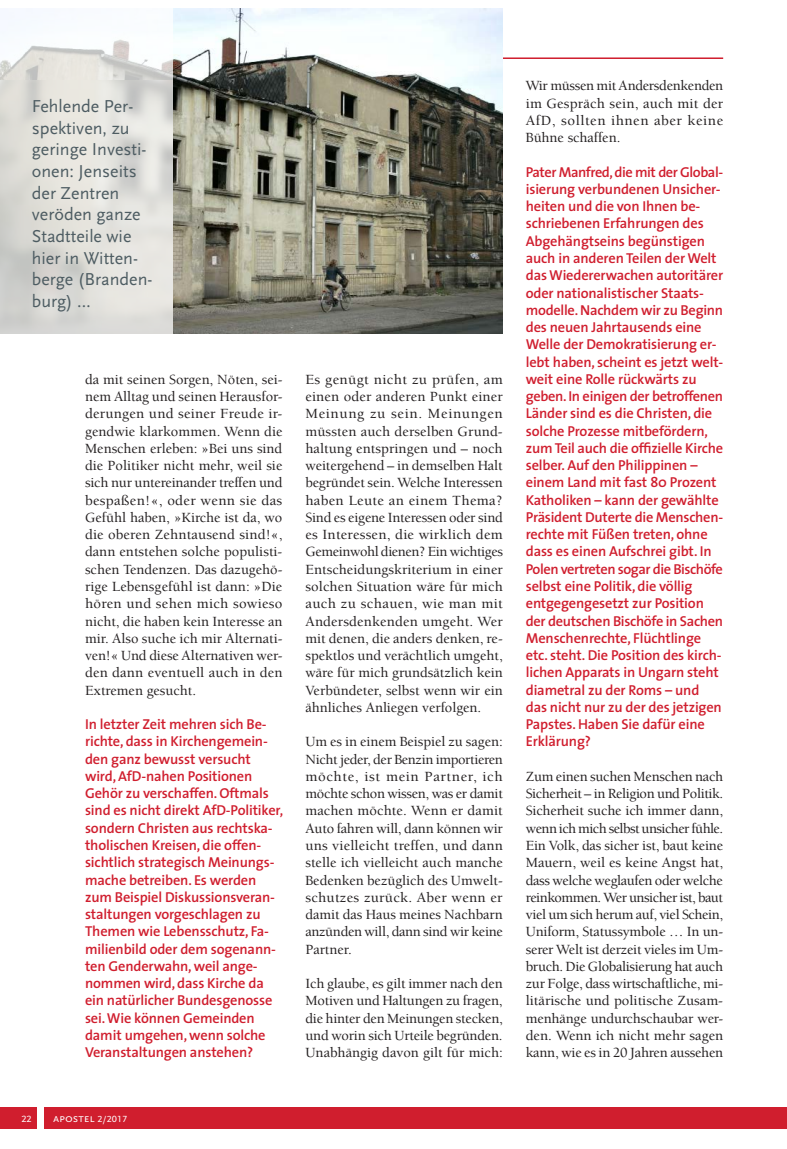
<style>
.page{position:relative;width:787px;height:1149px;background:#fff}
.page>*{position:absolute;margin:0;border:0;box-sizing:border-box;transform-origin:0 0}
.sscc_bildunterschrif{font:18px/21.6px "Mtud Scala Sans";color:#4d5c62}
.sscc_fliesstext{font:500 14.4px/17.2px "Berkeley";color:#231f20;text-align:justify}
.sscc_einleitung_thes{font:600 14.4px/17.2px "Mtud The Sans";letter-spacing:-.01em;color:#d01e2e}
.t1{font:12px "Mtud Scala Sans Caps";color:#fff}
.t2{font:9.6px "Mtud Scala Sans Caps";color:#fff;scale:1.1 1}
.s1{font-size:9.3px}
</style>
<div class="page">
<hr style="left:44px;top:57px;width:679px;height:2px;background:#d01e2e">
<div style="left:44px;top:1106px;width:743px;height:21px;background:#d01e2e"></div>
<div style="left:0;top:1106px;width:37px;height:21px;background:#d01e2e"></div>
<img style="left:172px;top:9px;width:331px;height:324px">
<svg style="left:0;top:39px;width:172px;height:294px;background:#dfdeda"></svg>
<p class="sscc_bildunterschrif" style="left:32px;top:96px;width:122px">Fehlende Per&shy;spektiven, zu geringe Investi&shy;onen: Jenseits der Zentren veröden ganze<br>Stadtteile wie hier in Witten&shy;berge (Branden&shy;burg) …</p>
<p class="sscc_fliesstext" style="left:85px;top:371px;width:199px">da mit seinen Sorgen, Nöten, sei&shy;nem Alltag und seinen Herausfor&shy;derungen und seiner Freude ir&shy;gendwie klarkommen. Wenn die Menschen erleben: »Bei uns sind die Politiker nicht mehr, weil sie sich nur untereinander treffen und bespaßen!«, oder wenn sie das Gefühl haben, »Kirche ist da, wo die oberen Zehntausend sind!«, dann entstehen solche populisti&shy;schen Tendenzen. Das dazugehö&shy;rige Lebensgefühl ist dann: »Die hören und sehen mich sowieso nicht, die haben kein Interesse an mir. Also suche ich mir Alternati&shy;ven!« Und diese Alternativen wer&shy;den dann eventuell auch in den Extremen gesucht.</p>
<p class="sscc_einleitung_thes" style="left:85px;top:715px;width:199px">In letzter Zeit mehren sich Be&shy;richte, dass in Kirchengemein&shy;den ganz bewusst versucht wird, AfD-nahen Positionen<br>Gehör zu verschaffen. Oftmals sind es nicht direkt AfD-Politiker, sondern Christen aus rechtska&shy;tholischen Kreisen, die offen&shy;sichtlich strategisch Meinungs&shy;mache betreiben. Es werden zum Beispiel Diskussionsveran&shy;staltungen vorgeschlagen zu<br>Themen wie Lebensschutz, Fa&shy;milienbild oder dem sogenann&shy;ten Genderwahn, weil ange&shy;nommen wird, dass Kirche da ein natürlicher Bundesgenosse sei. Wie können Gemeinden damit umgehen, wenn solche<br>Veranstaltungen anstehen?</p>
<p class="t2" style="left:21px;top:1113px;width:11px">22</p>
<p class="t1" style="left:53px;top:1110px;width:76px">apostel <span class="s1">2/2017</span></p>
<p class="sscc_fliesstext" style="left:305px;top:371px;width:199px">Es genügt nicht zu prüfen, am einen oder anderen Punkt einer Meinung zu sein. Meinungen müssten auch derselben Grund&shy;haltung entspringen und – noch weitergehend – in demselben Halt begründet sein. Welche Interessen haben Leute an einem Thema?<br>Sind es eigene Interessen oder sind es Interessen, die wirklich dem Gemeinwohl dienen? Ein wichtiges Entscheidungskriterium in einer solchen Situation wäre für mich auch zu schauen, wie man mit Andersdenkenden umgeht. Wer mit denen, die anders denken, re&shy;spektlos und verächtlich umgeht, wäre für mich grundsätzlich kein Verbündeter, selbst wenn wir ein ähnliches Anliegen verfolgen.</p>
<p class="sscc_fliesstext" style="left:305px;top:733px;width:199px">Um es in einem Beispiel zu sagen:<br>Nicht jeder, der Benzin importieren möchte, ist mein Partner, ich möchte schon wissen, was er damit machen möchte. Wenn er damit Auto fahren will, dann können wir uns vielleicht treffen, und dann stelle ich vielleicht auch manche Bedenken bezüglich des Umwelt&shy;schutzes zurück. Aber wenn er damit das Haus meines Nachbarn anzünden will, dann sind wir keine Partner.</p>
<p class="sscc_fliesstext" style="left:305px;top:974px;width:199px">Ich glaube, es gilt immer nach den Motiven und Haltungen zu fragen, die hinter den Meinungen stecken, und worin sich Urteile begründen.<br>Unabhängig davon gilt für mich:</p>
<p class="sscc_fliesstext" style="left:526px;top:77px;width:199px">Wir müssen mit Andersdenkenden im Gespräch sein, auch mit der AfD, sollten ihnen aber keine Bühne schaffen.</p>
<p class="sscc_einleitung_thes" style="left:526px;top:163px;width:199px">Pater Manfred, die mit der Global&shy;isierung verbundenen Unsicher&shy;heiten und die von Ihnen be&shy;schriebenen Erfahrungen des<br>Abgehängtseins begünstigen auch in anderen Teilen der Welt das Wiedererwachen autoritärer oder nationalistischer Staats&shy;modelle. Nachdem wir zu Beginn des neuen Jahrtausends eine<br>Welle der Demokratisierung er&shy;lebt haben, scheint es jetzt welt&shy;weit eine Rolle rückwärts zu geben. In einigen der betroffenen<br>Länder sind es die Christen, die solche Prozesse mitbefördern, zum Teil auch die offizielle Kirche selber. Auf den Philippinen – einem Land mit fast 80 Prozent<br>Katholiken – kann der gewählte<br>Präsident Duterte die Menschen&shy;rechte mit Füßen treten, ohne dass es einen Aufschrei gibt. In<br>Polen vertreten sogar die Bischöfe selbst eine Politik, die völlig entgegengesetzt zur Position der deutschen Bischöfe in Sachen<br>Menschenrechte, Flüchtlinge etc. steht. Die Position des kirch&shy;lichen Apparats in Ungarn steht diametral zu der Roms – und das nicht nur zu der des jetzigen<br>Papstes. Haben Sie dafür eine<br>Erklärung?</p>
<p class="sscc_fliesstext" style="left:526px;top:767px;width:199px">Zum einen suchen Menschen nach Sicherheit – in Religion und Politik.<br>Sicherheit suche ich immer dann, wenn ich mich selbst unsicher fühle.<br>Ein Volk, das sicher ist, baut keine Mauern, weil es keine Angst hat, dass welche weglaufen oder welche reinkommen. Wer unsicher ist, baut viel um sich herum auf, viel Schein, Uniform, Statussymbole … In un&shy;serer Welt ist derzeit vieles im Um&shy;bruch. Die Globalisierung hat auch zur Folge, dass wirtschaftliche, mi&shy;litärische und politische Zusam&shy;menhänge undurchschaubar wer&shy;den. Wenn ich nicht mehr sagen kann, wie es in 20 Jahren aussehen</p>
</div>
